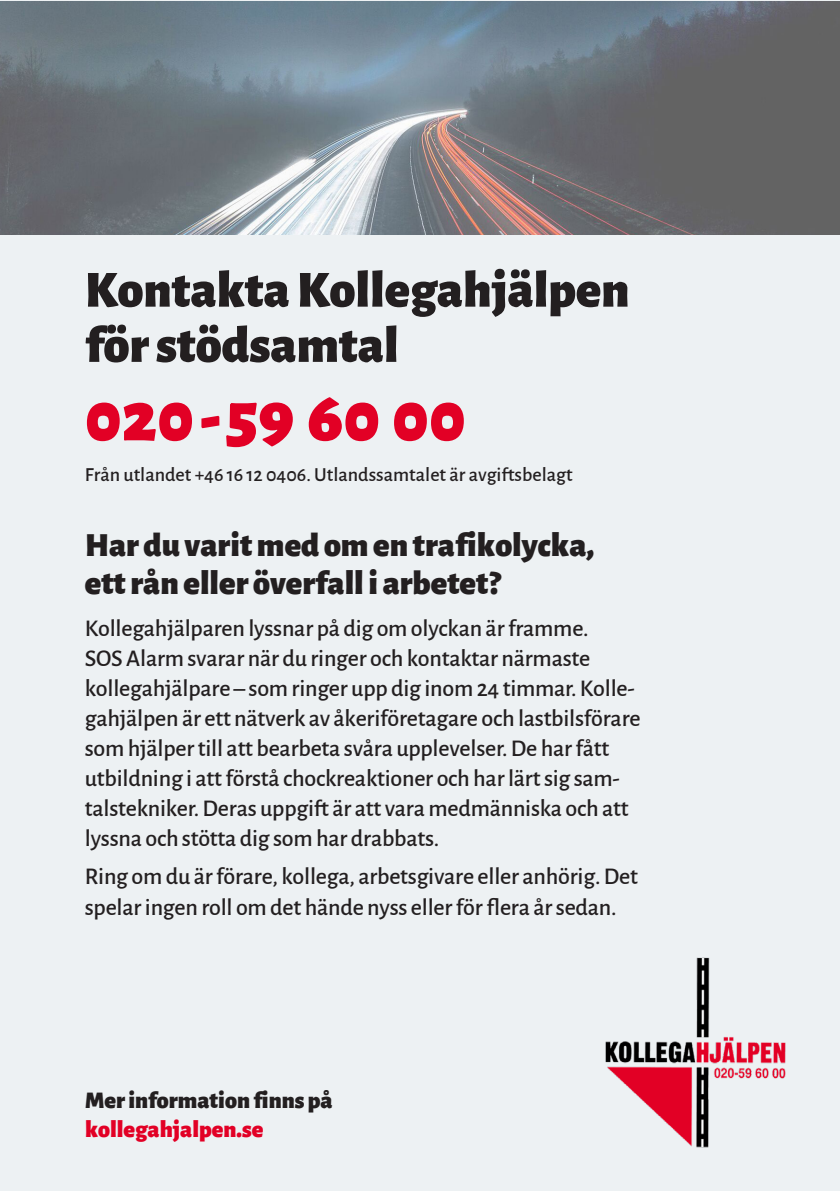
<style>
.page{position:relative;width:840px;height:1191px;background:#fff}
.page>*{position:absolute;margin:0;border:0;box-sizing:border-box;transform-origin:0 0}
.t1{font:900 72px "Alegreya Sans";color:#e20025}
.t2{font:900 52px/55.2px "Alegreya Sans";color:#231f20}
.t3{font:900 34px/38px "Alegreya Sans";color:#231f20}
.t4{font:500 24px/30px "Alegreya Sans";letter-spacing:-.01em;color:#231f20}
.Faktrabröd_utan_indr{font:900 24px/28.8px "Alegreya Sans";color:#231f20}
.t5{font:500 20px "Alegreya Sans";color:#231f20}
.s1{color:#e20025}
</style>
<div class="page">
<div style="left:0;top:0;width:839px;height:1191px;background:#edf1f3"></div>
<img style="left:0;top:1px;width:839px;height:233px">
<img style="left:605px;top:957px;width:181px;height:190px">
<p class="t2" style="left:85px;top:258px;width:546px">Kontakta Kollegahjälpen för stödsamtal</p>
<p class="t1" style="left:85px;top:359px;width:382px">020-59 60 00</p>
<p class="t5" style="left:85px;top:460px;width:489px">Från utlandet +46 16 12 0406. Utlandssamtalet är avgiftsbelagt</p>
<p class="t3" style="left:85px;top:523px;width:510px">Har du varit med om en trafikolycka, ett rån eller överfall i arbetet?</p>
<p class="t4" style="left:85px;top:611px;width:557px">Kollegahjälparen lyssnar på dig om olyckan är framme.<br>SOS Alarm svarar när du ringer och kontaktar närmaste kollegahjälpare – som ringer upp dig inom 24 timmar. Kolle&shy;gahjälpen är ett nätverk av åkeriföretagare och lastbilsförare som hjälper till att bearbeta svåra upplevelser. De har fått utbildning i att förstå chockreaktioner och har lärt sig sam&shy;talstekniker. Deras uppgift är att vara medmänniska och att lyssna och stötta dig som har drabbats.</p>
<p class="t4" style="left:85px;top:859px;width:554px;line-height:30.6px">Ring om du är förare, kollega, arbetsgivare eller anhörig. Det spelar ingen roll om det hände nyss eller för flera år sedan.</p>
<p class="Faktrabröd_utan_indr" style="left:85px;top:1084px;width:249px">Mer information finns på <span class="s1">kollegahjalpen.se</span></p>
</div>
